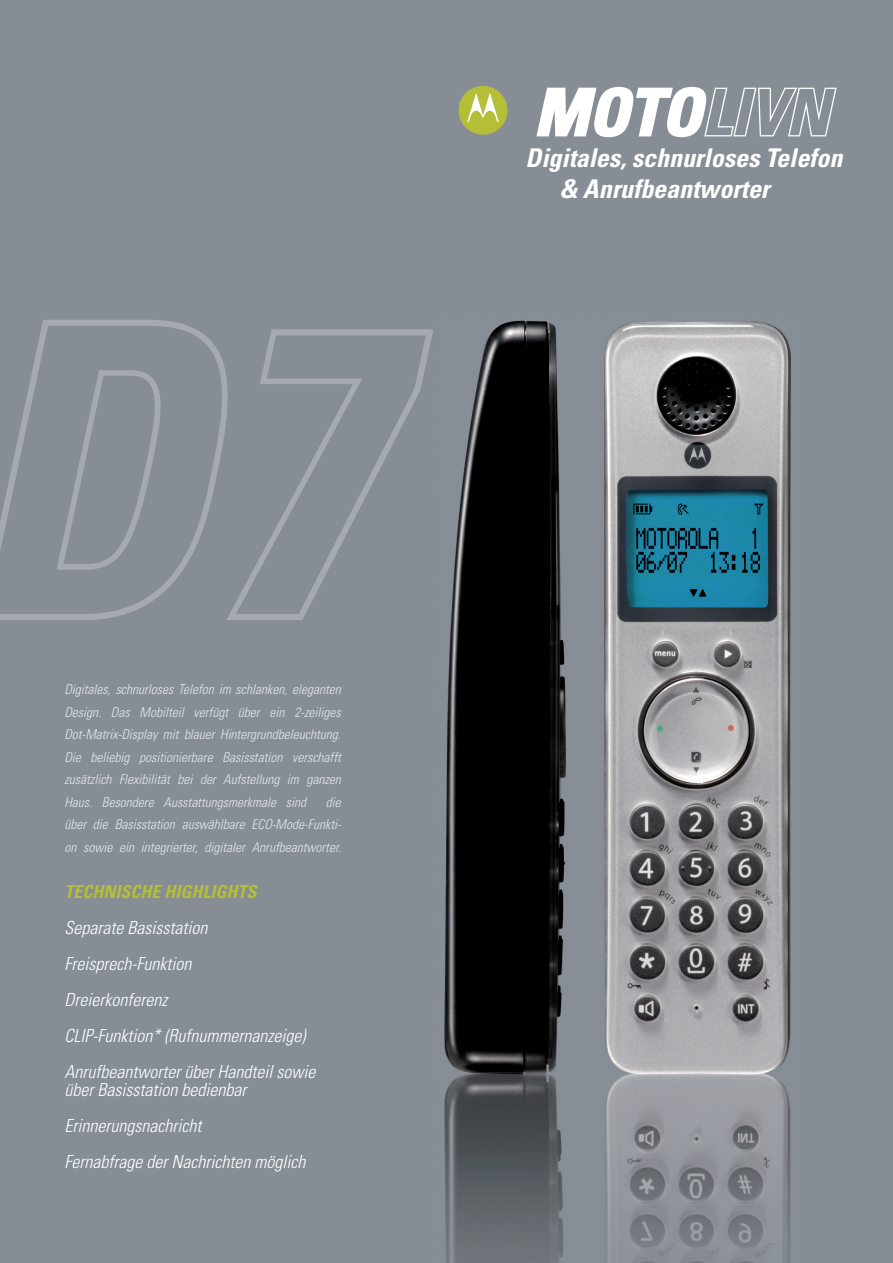
<style>
.page{position:relative;width:893px;height:1263px;background:#fff}
.page>*{position:absolute;margin:0;border:0;box-sizing:border-box;transform-origin:0 0}
.t1{font:italic 700 condensed 25.8px/31px "Univers";color:#fff}
.t2{font:italic 300 condensed 18px/36px "Univers";color:#fff}
.t3{font:italic 700 condensed 18px "Univers";color:#b4bf37}
.t4{font:italic 300 condensed 13.5px/22.5px "Univers";color:#e6e8e9;text-align:justify}
</style>
<div class="page">
<div style="left:0;top:0;width:892px;height:1263px;background:#868d95"></div>
<svg style="left:536px;top:87px;width:300px;height:50px"></svg>
<svg style="left:458px;top:86px;width:49px;height:49px"></svg>
<img style="left:444px;top:320px;width:347px;height:943px">
<svg style="left:0;top:320px;width:433px;height:300px"></svg>
<svg style="left:0;top:326px;width:426px;height:288px"></svg>
<h1 class="t1" style="left:560px;top:145px;width:284px;text-indent:-34px">Digitales, schnurloses Telefon &amp; Anrufbeantworter</h1>
<p class="t4" style="left:64px;top:680px;width:278px">Digitales, schnurloses Telefon im schlanken, eleganten Design. Das Mobilteil verfügt über ein 2-zeiliges Dot-Matrix-Display mit blauer Hintergrundbeleuchtung.<br>Die beliebig positionierbare Basisstation verschafft zusätzlich Flexibilität bei der Aufstellung im ganzen Haus. Besondere Ausstattungsmerkmale sind</p>
<p class="t4" style="left:64px;top:792px;width:278px;text-indent:261px">die über die Basisstation auswählbare ECO-Mode-Funkti&shy;on sowie ein integrierter, digitaler Anrufbeantworter.</p>
<h2 class="t3" style="left:64px;top:885px;width:194px">TECHNISCHE HIGHLIGHTS</h2>
<h2 class="t2" style="left:64px;top:912px;width:252px">Separate Basisstation<br>Freisprech-Funktion<br>Dreierkonferenz<br>CLIP-Funktion* (Rufnummernanzeige)<br>Anrufbeantworter über Handteil sowie</h2>
<h2 class="t2" style="left:64px;top:1074px;width:242px">über Basisstation bedienbar<br>Erinnerungsnachricht<br>Fernabfrage der Nachrichten möglich</h2>
</div>
